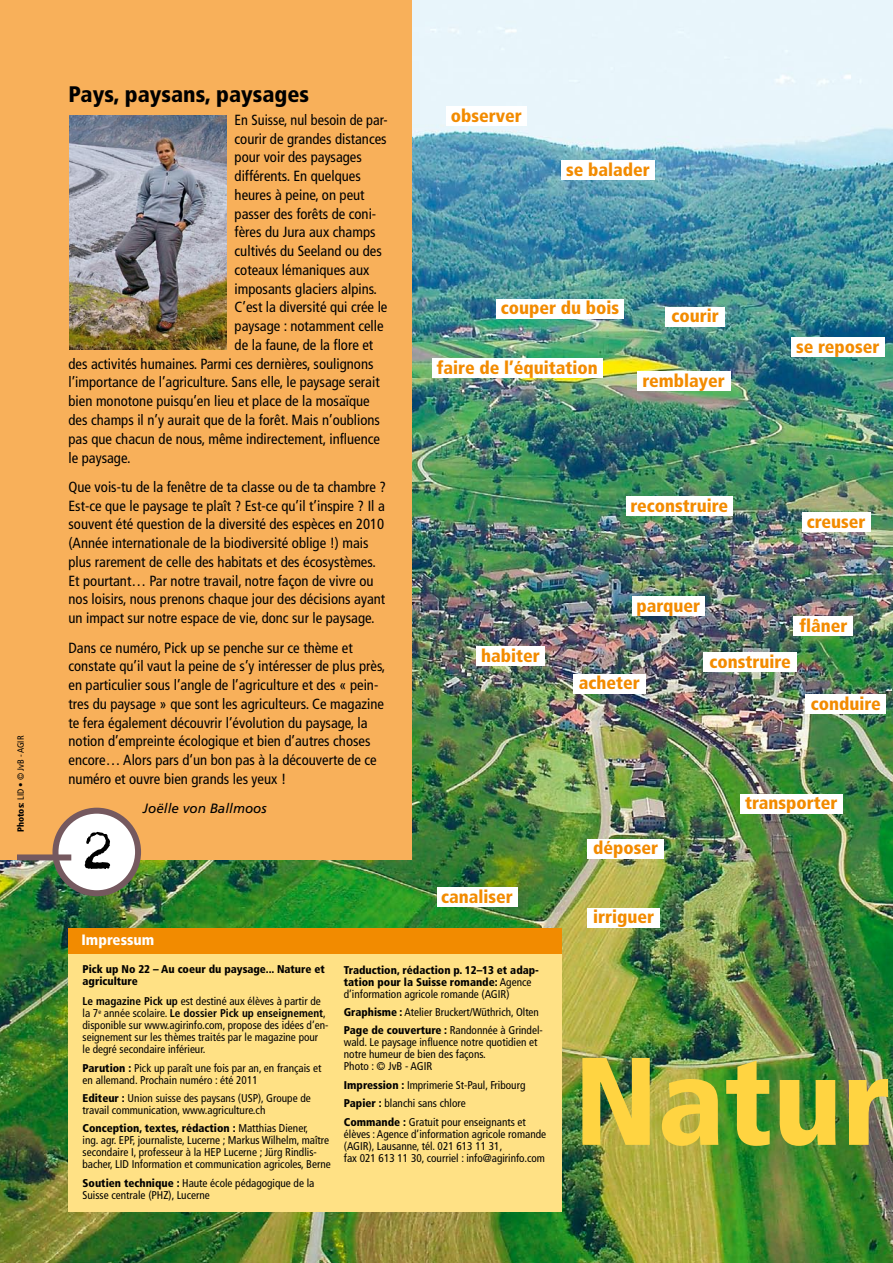
<style>
.page{position:relative;width:893px;height:1263px;background:#fff}
.page>*{position:absolute;margin:0;border:0;box-sizing:border-box;transform-origin:0 0}
.t1{font:900 condensed 124.5px "Frutiger";color:#ffd441}
.t2{font:63px "Trixie";color:#000}
.t3{font:900 condensed 22.5px "Frutiger";color:#000}
.t4{font:900 condensed 18px "Frutiger";color:#f28b00}
.t5{font:900 condensed 15px "Frutiger";color:#fff}
.t6{font:condensed 14.7px/18.8px "Frutiger";color:#000}
.t7{font:italic 13.5px "Frutiger";color:#000}
.t8{font:condensed 11.25px/12px "Frutiger";color:#000}
.t9{font:900 condensed 11.25px/12px "Frutiger";color:#000}
.t10{font:condensed 9px "Frutiger";color:#000}
.s1{font-weight:900}
.s2{font-weight:700}
.s3{font-weight:400}
</style>
<div class="page">
<img style="left:0;top:0;width:893px;height:1263px">
<div style="left:68px;top:943px;width:493px;height:269px;background:#ffe185"></div>
<div style="left:68px;top:928px;width:493px;height:25px;background:#f28b00"></div>
<div style="left:0;top:0;width:411px;height:860px;background:#f8b05a"></div>
<img style="left:69px;top:115px;width:157px;height:235px">
<div style="left:703px;top:652px;width:94px;height:20px;background:#fff"></div>
<div style="left:802px;top:512px;width:68px;height:20px;background:#fff"></div>
<div style="left:740px;top:794px;width:102px;height:20px;background:#fff"></div>
<div style="left:805px;top:694px;width:81px;height:20px;background:#fff"></div>
<div style="left:561px;top:160px;width:94px;height:20px;background:#fff"></div>
<div style="left:432px;top:358px;width:170px;height:20px;background:#fff"></div>
<div style="left:665px;top:307px;width:60px;height:20px;background:#fff"></div>
<div style="left:632px;top:596px;width:72px;height:20px;background:#fff"></div>
<div style="left:791px;top:337px;width:93px;height:20px;background:#fff"></div>
<div style="left:446px;top:106px;width:81px;height:20px;background:#fff"></div>
<div style="left:437px;top:887px;width:80px;height:20px;background:#fff"></div>
<div style="left:496px;top:299px;width:128px;height:20px;background:#fff"></div>
<div style="left:587px;top:839px;width:77px;height:20px;background:#fff"></div>
<div style="left:637px;top:371px;width:93px;height:20px;background:#fff"></div>
<div style="left:626px;top:496px;width:107px;height:20px;background:#fff"></div>
<div style="left:477px;top:646px;width:68px;height:20px;background:#fff"></div>
<div style="left:794px;top:616px;width:59px;height:20px;background:#fff"></div>
<div style="left:573px;top:674px;width:72px;height:20px;background:#fff"></div>
<div style="left:587px;top:907px;width:73px;height:20px;background:#fff"></div>
<div style="left:55px;top:811px;width:83px;height:82px;background:#fff;border-radius:50%"></div>
<div style="left:52px;top:808px;width:89px;height:88px;border:6px solid #75595f;border-radius:50%"></div>
<div style="left:17px;top:854px;width:54px;height:6px;background:#75595f"></div>
<p class="t10" style="left:15px;top:832px;width:98px;rotate:-90deg"><span class="s1">Photos:</span> LID • © JvB - AGIR</p>
<h3 class="t3" style="left:69px;top:81px;width:242px">Pays, paysans, paysages</h3>
<p class="t6" style="left:235px;top:111px;width:148px">En Suisse, nul besoin de par-</p>
<p class="t6" style="left:235px;top:129px;width:154px">courir de grandes distances</p>
<p class="t6" style="left:235px;top:148px;width:129px">pour voir des paysages</p>
<p class="t6" style="left:235px;top:167px;width:128px">différents. En quelques</p>
<p class="t6" style="left:235px;top:186px;width:132px">heures à peine, on peut</p>
<p class="t6" style="left:235px;top:204px;width:143px">passer des forêts de coni-</p>
<p class="t6" style="left:235px;top:223px;width:142px">fères du Jura aux champs</p>
<p class="t6" style="left:235px;top:242px;width:149px">cultivés du Seeland ou des</p>
<p class="t6" style="left:235px;top:261px;width:136px">coteaux lémaniques aux</p>
<p class="t6" style="left:235px;top:279px;width:144px">imposants glaciers alpins.</p>
<p class="t6" style="left:235px;top:298px;width:154px">C’est la diversité qui crée le</p>
<p class="t6" style="left:235px;top:317px;width:151px">paysage : notamment celle</p>
<p class="t6" style="left:235px;top:336px;width:140px">de la faune, de la flore et</p>
<p class="t6" style="left:69px;top:354px;width:306px">des activités humaines. Parmi ces dernières, soulignons</p>
<p class="t6" style="left:69px;top:373px;width:313px">l’importance de l’agriculture. Sans elle, le paysage serait</p>
<p class="t6" style="left:69px;top:392px;width:303px">bien monotone puisqu’en lieu et place de la mosaïque</p>
<p class="t6" style="left:69px;top:411px;width:313px">des champs il n’y aurait que de la forêt. Mais n’oublions</p>
<p class="t6" style="left:69px;top:429px;width:313px">pas que chacun de nous, même indirectement, influence</p>
<p class="t6" style="left:69px;top:448px;width:64px">le paysage.</p>
<p class="t6" style="left:69px;top:477px;width:319px">Que vois-tu de la fenêtre de ta classe ou de ta chambre ?<br>Est-ce que le paysage te plaît ? Est-ce qu’il t’inspire ? Il a souvent été question de la diversité des espèces en 2010 (Année internationale de la biodiversité oblige !) mais plus rarement de celle des habitats et des écosystèmes.<br>Et pourtant… Par notre travail, notre façon de vivre ou nos loisirs, nous prenons chaque jour des décisions ayant un impact sur notre espace de vie, donc sur le paysage.</p>
<p class="t6" style="left:69px;top:638px;width:318px">Dans ce numéro, Pick up se penche sur ce thème et constate qu’il vaut la peine de s’y intéresser de plus près, en particulier sous l’angle de l’agriculture et des « pein&shy;tres du paysage » que sont les agriculteurs. Ce magazine te fera également découvrir l’évolution du paysage, la notion d’empreinte écologique et bien d’autres choses encore… Alors pars d‘un bon pas à la découverte de ce numéro et ouvre bien grands les yeux !</p>
<p class="t7" style="left:143px;top:801px;width:125px">Joëlle von Ballmoos</p>
<h2 class="t2" style="left:79px;top:808px;width:36px">2</h2>
<p class="t5" style="left:81px;top:931px;width:74px">Impressum</p>
<p class="t4" style="left:451px;top:105px;width:73px">observer</p>
<p class="t4" style="left:566px;top:158px;width:85px">se balader</p>
<p class="t4" style="left:501px;top:297px;width:120px">couper du bois</p>
<p class="t4" style="left:671px;top:305px;width:49px">courir</p>
<p class="t4" style="left:437px;top:357px;width:162px">faire de l’équitation</p>
<p class="t4" style="left:642px;top:370px;width:84px">remblayer</p>
<p class="t4" style="left:631px;top:495px;width:99px">reconstruire</p>
<p class="t4" style="left:636px;top:595px;width:65px">parquer</p>
<p class="t4" style="left:796px;top:336px;width:85px">se reposer</p>
<p class="t4" style="left:807px;top:511px;width:60px">creuser</p>
<p class="t4" style="left:799px;top:615px;width:50px">flâner</p>
<p class="t4" style="left:481px;top:645px;width:60px">habiter</p>
<p class="t4" style="left:579px;top:672px;width:63px">acheter</p>
<p class="t4" style="left:441px;top:886px;width:73px">canaliser</p>
<p class="t4" style="left:593px;top:837px;width:66px">déposer</p>
<p class="t4" style="left:593px;top:906px;width:63px">irriguer</p>
<p class="t4" style="left:709px;top:651px;width:83px">construire</p>
<p class="t4" style="left:811px;top:693px;width:72px">conduire</p>
<p class="t4" style="left:745px;top:792px;width:94px">transporter</p>
<p class="t9" style="left:83px;top:963px;width:244px">Pick up No 22 – Au coeur du paysage... Nature et agriculture</p>
<p class="t8" style="left:83px;top:995px;width:247px"><span class="s2">Le magazine Pick up</span> est destiné aux élèves à partir de la 7<sup>e</sup> année scolaire. <span class="s2">Le dossier Pick up enseignement</span>, disponible sur www.agirinfo.com, propose des idées d’en&shy;seignement sur les thèmes traités par le magazine pour le degré secondaire inférieur.</p>
<p class="t8" style="left:83px;top:1062px;width:240px"><span class="s1">Parution :</span> Pick up paraît une fois par an, en français et en allemand. Prochain numéro : été 2011</p>
<p class="t8" style="left:83px;top:1092px;width:230px"><span class="s1">Editeur :</span> Union suisse des paysans (USP), Groupe de travail communication, www.agriculture.ch</p>
<p class="t8" style="left:83px;top:1123px;width:250px"><span class="s1">Conception, textes, rédaction :</span> Matthias Diener,<br>ing. agr. EPF, journaliste, Lucerne ; Markus Wilhelm, maître secondaire I, professeur à la HEP Lucerne ; Jürg Rindlis&shy;bacher, LID Information et communication agricoles, Berne</p>
<p class="t8" style="left:83px;top:1177px;width:233px"><span class="s1">Soutien technique :</span> Haute école pédagogique de la<br>Suisse centrale (PHZ), Lucerne</p>
<p class="t9" style="left:344px;top:964px;width:197px">Traduction, rédaction p. 12–13 et adap&shy;tation pour la Suisse romande: <span class="s3">Agence d’information agricole romande (AGIR)</span></p>
<p class="t8" style="left:344px;top:1003px;width:200px;line-height:18.5px"><span class="s1">Graphisme :</span> Atelier Bruckert/Wüthrich, Olten<br><span class="s1">Page de couverture :</span> Randonnée à Grindel-</p>
<p class="t8" style="left:344px;top:1036px;width:195px">wald. Le paysage influence notre quotidien et notre humeur de bien des façons.<br>Photo : © JvB - AGIR</p>
<p class="t8" style="left:344px;top:1076px;width:184px;line-height:18.5px"><span class="s1">Impression :</span> Imprimerie St-Paul, Fribourg<br><span class="s1">Papier :</span> blanchi sans chlore<br><span class="s1">Commande :</span> Gratuit pour enseignants et</p>
<p class="t8" style="left:344px;top:1128px;width:204px">élèves : Agence d’information agricole romande (AGIR), Lausanne, tél. 021 613 11 31,<br>fax 021 613 11 30, courriel : info@agirinfo.com</p>
<h1 class="t1" style="left:575px;top:1027px;width:317px">Natur</h1>
</div>
